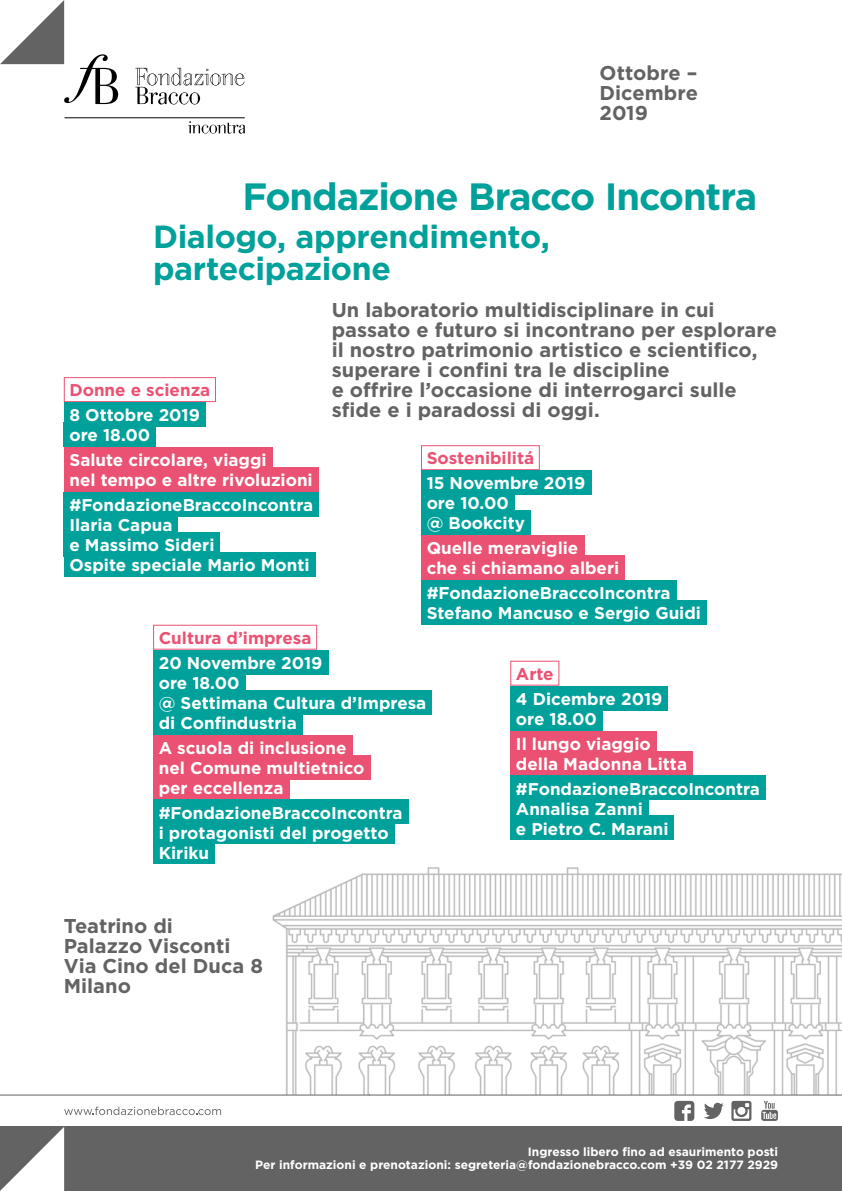
<style>
.page{position:relative;width:842px;height:1191px;background:#fff}
.page>*{position:absolute;margin:0;border:0;box-sizing:border-box;transform-origin:0 0}
.t1{font:700 38px "Gotham";letter-spacing:-.03em;color:#00a19a}
.t2{font:700 32px/32px "Gotham";letter-spacing:-.015em;color:#00a19a}
.t3{font:700 20px/20px "Gotham";color:#646363}
.t4{font:700 17px/20px "Gotham";color:#fff}
.t5{font:700 17px "Gotham";color:#ea5172}
.t6{font:700 12px/13px "Gotham";color:#fff;text-align:right}
</style>
<div class="page">
<img style="left:272px;top:867px;width:570px;height:227px">
<div style="left:0;top:1126px;width:370px;height:65px;background:#646363"></div>
<svg style="left:0;top:1127px;width:64px;height:64px"></svg>
<svg style="left:64px;top:1106px;width:157px;height:9px"></svg>
<hr style="left:0;top:1094px;width:370px;height:1px;background:#646363">
<div style="left:370px;top:1126px;width:472px;height:65px;background:#646363"></div>
<svg style="left:731px;top:1100px;width:20px;height:21px"></svg>
<svg style="left:761px;top:1100px;width:17px;height:21px"></svg>
<svg style="left:674px;top:1100px;width:20px;height:21px"></svg>
<svg style="left:704px;top:1102px;width:20px;height:17px"></svg>
<hr style="left:370px;top:1094px;width:472px;height:1px;background:#646363">
<svg style="left:135px;top:68px;width:110px;height:36px"></svg>
<svg style="left:0;top:0;width:118px;height:104px"></svg>
<svg style="left:188px;top:121px;width:57px;height:13px"></svg>
<hr style="left:65px;top:118px;width:180px;height:1px;background:#000">
<div style="left:64px;top:377px;width:152px;height:25px;border:1px solid #ea5172"></div>
<div style="left:64px;top:402px;width:142px;height:25px;background:#00a19a"></div>
<div style="left:64px;top:422px;width:92px;height:25px;background:#00a19a"></div>
<div style="left:64px;top:447px;width:208px;height:25px;background:#ea5172"></div>
<div style="left:64px;top:467px;width:254px;height:25px;background:#ea5172"></div>
<div style="left:64px;top:492px;width:255px;height:25px;background:#00a19a"></div>
<div style="left:64px;top:512px;width:114px;height:25px;background:#00a19a"></div>
<div style="left:64px;top:532px;width:156px;height:25px;background:#00a19a"></div>
<div style="left:64px;top:552px;width:251px;height:25px;background:#00a19a"></div>
<div style="left:421px;top:445px;width:119px;height:25px;border:1px solid #ea5172"></div>
<div style="left:421px;top:470px;width:170px;height:25px;background:#00a19a"></div>
<div style="left:421px;top:490px;width:94px;height:25px;background:#00a19a"></div>
<div style="left:421px;top:510px;width:110px;height:25px;background:#00a19a"></div>
<div style="left:421px;top:535px;width:163px;height:25px;background:#ea5172"></div>
<div style="left:421px;top:555px;width:204px;height:25px;background:#ea5172"></div>
<div style="left:421px;top:580px;width:255px;height:25px;background:#00a19a"></div>
<div style="left:421px;top:600px;width:286px;height:25px;background:#00a19a"></div>
<div style="left:510px;top:660px;width:49px;height:25px;border:1px solid #ea5172"></div>
<div style="left:510px;top:685px;width:158px;height:25px;background:#00a19a"></div>
<div style="left:510px;top:705px;width:92px;height:25px;background:#00a19a"></div>
<div style="left:510px;top:730px;width:146px;height:25px;background:#ea5172"></div>
<div style="left:510px;top:750px;width:183px;height:25px;background:#ea5172"></div>
<div style="left:510px;top:775px;width:255px;height:25px;background:#00a19a"></div>
<div style="left:510px;top:795px;width:139px;height:25px;background:#00a19a"></div>
<div style="left:510px;top:815px;width:164px;height:25px;background:#00a19a"></div>
<div style="left:153px;top:625px;width:164px;height:24px;border:1px solid #ea5172"></div>
<div style="left:153px;top:649px;width:175px;height:25px;background:#00a19a"></div>
<div style="left:153px;top:669px;width:92px;height:25px;background:#00a19a"></div>
<div style="left:153px;top:689px;width:279px;height:25px;background:#00a19a"></div>
<div style="left:153px;top:709px;width:149px;height:25px;background:#00a19a"></div>
<div style="left:153px;top:734px;width:199px;height:25px;background:#ea5172"></div>
<div style="left:153px;top:754px;width:217px;height:25px;background:#ea5172"></div>
<div style="left:153px;top:774px;width:136px;height:25px;background:#ea5172"></div>
<div style="left:153px;top:799px;width:255px;height:25px;background:#00a19a"></div>
<div style="left:153px;top:819px;width:241px;height:25px;background:#00a19a"></div>
<div style="left:153px;top:839px;width:62px;height:25px;background:#00a19a"></div>
<p class="t3" style="left:600px;top:63px;width:100px;text-align:justify">Ottobre – Dicembre 2019</p>
<h1 class="t1" style="left:242px;top:171px;width:516px">Fondazione Bracco Incontra</h1>
<h2 class="t2" style="left:153px;top:220px;width:398px">Dialogo, apprendimento, partecipazione</h2>
<p class="t3" style="left:332px;top:300px;width:447px">Un laboratorio multidisciplinare in cui passato e futuro si incontrano per esplorare il nostro patrimonio artistico e scientifico, superare i confini tra le discipline<br>e offrire l’occasione di interrogarci sulle sfide e i paradossi di oggi.</p>
<p class="t5" style="left:69px;top:379px;width:142px">Donne e scienza</p>
<p class="t4" style="left:69px;top:405px;width:132px">8 Ottobre 2019 ore 18.00</p>
<p class="t4" style="left:69px;top:450px;width:245px">Salute circolare, viaggi<br>nel tempo e altre rivoluzioni</p>
<p class="t4" style="left:69px;top:495px;width:245px">#FondazioneBraccoIncontra<br>Ilaria Capua<br>e Massimo Sideri<br>Ospite speciale Mario Monti</p>
<p class="t5" style="left:427px;top:447px;width:109px">Sostenibilitá</p>
<p class="t4" style="left:427px;top:473px;width:160px">15 Novembre 2019 ore 10.00<br>@ Bookcity</p>
<p class="t4" style="left:427px;top:538px;width:194px">Quelle meraviglie<br>che si chiamano alberi</p>
<p class="t4" style="left:427px;top:583px;width:276px">#FondazioneBraccoIncontra<br>Stefano Mancuso e Sergio Guidi</p>
<p class="t5" style="left:159px;top:626px;width:154px">Cultura d’impresa</p>
<p class="t4" style="left:159px;top:653px;width:269px">20 Novembre 2019<br>ore 18.00<br>@ Settimana Cultura d’Impresa di Confindustria</p>
<p class="t4" style="left:159px;top:737px;width:207px">A scuola di inclusione nel Comune multietnico per eccellenza</p>
<p class="t4" style="left:159px;top:802px;width:245px">#FondazioneBraccoIncontra i protagonisti del progetto<br>Kiriku</p>
<p class="t3" style="left:64px;top:916px;width:201px">Teatrino di<br>Palazzo Visconti<br>Via Cino del Duca 8<br>Milano</p>
<p class="t5" style="left:516px;top:662px;width:39px">Arte</p>
<p class="t4" style="left:516px;top:689px;width:148px">4 Dicembre 2019 ore 18.00</p>
<p class="t4" style="left:516px;top:733px;width:173px">Il lungo viaggio della Madonna Litta</p>
<p class="t4" style="left:516px;top:778px;width:245px">#FondazioneBraccoIncontra<br>Annalisa Zanni<br>e Pietro C. Marani</p>
<p class="t6" style="left:255px;top:1145px;width:524px">Ingresso libero fino ad esaurimento posti<br>Per informazioni e prenotazioni: segreteria@fondazionebracco.com +39 02 2177 2929</p>
</div>
